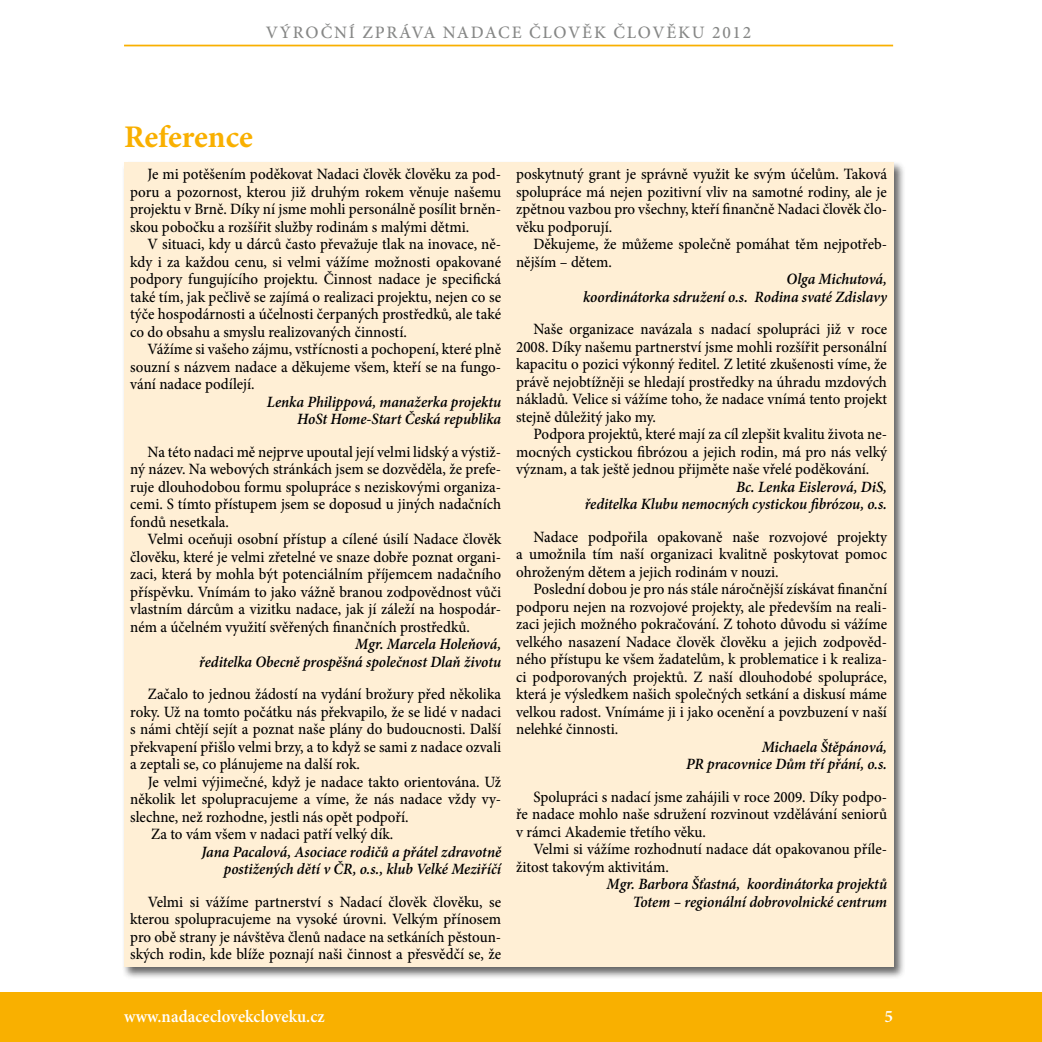
<style>
.page{position:relative;width:1042px;height:1042px;background:#fff}
.page>*{position:absolute;margin:0;border:0;box-sizing:border-box;transform-origin:0 0}
.t1{font:700 31.5px "Minion Pro";letter-spacing:-.005em;color:#f9b000}
.t2{font:500 17.5px "Minion Pro";letter-spacing:.1em;color:#868786}
.t3{font:600 17.5px "Minion Pro";letter-spacing:.005em;color:#fff;scale:.95 1}
.t4{font:600 17.5px "Minion Pro";letter-spacing:.005em;color:#fff}
.t5{font:500 15.75px/17.5px "Minion Pro";color:#000;text-align:justify;scale:.95 1}
.t6{font:italic 600 15.75px/17.5px "Minion Pro";letter-spacing:-.005em;color:#000;text-align:right;scale:.95 1}
</style>
<div class="page">
<div style="left:0;top:992px;width:1042px;height:50px;background:#f9b000"></div>
<hr style="left:124px;top:45px;width:769px;height:1px;background:#f9b000">
<div style="left:122px;top:161px;width:783px;height:818px;background:#000;opacity:.6"></div>
<div style="left:124px;top:162px;width:769px;height:804px;background:#ffefd5"></div>
<p class="t2" style="left:266px;top:20px;width:487px">VÝROČNÍ ZPRÁVA NADACE ČLOVĚK ČLOVĚKU 2012</p>
<h1 class="t1" style="left:124px;top:115px;width:130px">Reference</h1>
<p class="t5" style="left:130px;top:166px;width:392px;text-indent:17px">Je mi potěšením poděkovat Nadaci člověk člověku za pod&shy;poru a pozornost, kterou již druhým rokem věnuje našemu projektu v Brně. Díky ní jsme mohli personálně posílit brněn&shy;skou pobočku a rozšířit služby rodinám s malými dětmi.</p>
<p class="t5" style="left:130px;top:236px;width:392px;text-indent:17px">V situaci, kdy u dárců často převažuje tlak na inovace, ně&shy;kdy i za každou cenu, si velmi vážíme možnosti opakované podpory fungujícího projektu. Činnost nadace je specifická také tím, jak pečlivě se zajímá o realizaci projektu, nejen co se týče hospodárnosti a účelnosti čerpaných prostředků, ale také co do obsahu a smyslu realizovaných činností.</p>
<p class="t5" style="left:130px;top:341px;width:392px;text-indent:17px">Vážíme si vašeho zájmu, vstřícnosti a pochopení, které plně souzní s názvem nadace a děkujeme všem, kteří se na fungo&shy;vání nadace podílejí.</p>
<p class="t6" style="left:267px;top:393px;width:248px">Lenka Philippová, manažerka projektu<br>HoSt Home-Start Česká republika</p>
<p class="t5" style="left:130px;top:443px;width:392px;text-indent:17px">Na této nadaci mě nejprve upoutal její velmi lidský a výstiž&shy;ný název. Na webových stránkách jsem se dozvěděla, že prefe&shy;ruje dlouhodobou formu spolupráce s neziskovými organiza&shy;cemi. S tímto přístupem jsem se doposud u jiných nadačních fondů nesetkala.</p>
<p class="t5" style="left:130px;top:530px;width:392px;text-indent:17px">Velmi oceňuji osobní přístup a cílené úsilí Nadace člověk člověku, které je velmi zřetelné ve snaze dobře poznat organi&shy;zaci, která by mohla být potenciálním příjemcem nadačního příspěvku. Vnímám to jako vážně branou zodpovědnost vůči vlastním dárcům a vizitku nadace, jak jí záleží na hospodár&shy;ném a účelném využití svěřených finančních prostředků.</p>
<p class="t6" style="left:199px;top:635px;width:319px">Mgr. Marcela Holeňová,<br>ředitelka Obecně prospěšná společnost Dlaň životu</p>
<p class="t5" style="left:130px;top:685px;width:392px;text-indent:17px">Začalo to jednou žádostí na vydání brožury před několika roky. Už na tomto počátku nás překvapilo, že se lidé v nadaci s námi chtějí sejít a poznat naše plány do budoucnosti. Další překvapení přišlo velmi brzy, a to když se sami z nadace ozvali a zeptali se, co plánujeme na další rok.</p>
<p class="t5" style="left:148px;top:773px;width:374px">Je velmi výjimečné, když je nadace takto orientována. Už</p>
<p class="t5" style="left:130px;top:790px;width:392px">několik let spolupracujeme a víme, že nás nadace vždy vy-</p>
<p class="t5" style="left:130px;top:808px;width:293px">slechne, než rozhodne, jestli nás opět podpoří.</p>
<p class="t5" style="left:151px;top:825px;width:255px">Za to vám všem v nadaci patří velký dík.</p>
<p class="t6" style="left:201px;top:843px;width:317px">Jana Pacalová, Asociace rodičů a přátel zdravotně postižených dětí v ČR, o.s., klub Velké Meziříčí</p>
<p class="t5" style="left:130px;top:893px;width:392px;text-indent:17px">Velmi si vážíme partnerství s Nadací člověk člověku, se kterou spolupracujeme na vysoké úrovni. Velkým přínosem pro obě strany je návštěva členů nadace na setkáních pěstoun&shy;ských rodin, kde blíže poznají naši činnost a přesvědčí se, že</p>
<p class="t5" style="left:516px;top:166px;width:392px">poskytnutý grant je správně využit ke svým účelům. Taková spolupráce má nejen pozitivní vliv na samotné rodiny, ale je zpětnou vazbou pro všechny, kteří finančně Nadaci člověk člo&shy;věku podporují.</p>
<p class="t5" style="left:516px;top:236px;width:392px;text-indent:17px">Děkujeme, že můžeme společně pomáhat těm nejpotřeb&shy;nějším – dětem.</p>
<p class="t6" style="left:583px;top:270px;width:321px">Olga Michutová,<br>koordinátorka sdružení o.s. Rodina svaté Zdislavy</p>
<p class="t5" style="left:516px;top:320px;width:392px;text-indent:17px">Naše organizace navázala s nadací spolupráci již v roce 2008. Díky našemu partnerství jsme mohli rozšířit personální kapacitu o pozici výkonný ředitel. Z letité zkušenosti víme, že právě nejobtížněji se hledají prostředky na úhradu mzdových nákladů. Velice si vážíme toho, že nadace vnímá tento projekt stejně důležitý jako my.</p>
<p class="t5" style="left:516px;top:425px;width:392px;text-indent:17px">Podpora projektů, které mají za cíl zlepšit kvalitu života ne&shy;mocných cystickou fibrózou a jejich rodin, má pro nás velký význam, a tak ještě jednou přijměte naše vřelé poděkování.</p>
<p class="t6" style="left:585px;top:478px;width:320px">Bc. Lenka Eislerová, DiS,<br>ředitelka Klubu nemocných cystickou fibrózou, o.s.</p>
<p class="t5" style="left:516px;top:528px;width:392px;text-indent:17px">Nadace podpořila opakovaně naše rozvojové projekty a umožnila tím naší organizaci kvalitně poskytovat pomoc ohroženým dětem a jejich rodinám v nouzi.</p>
<p class="t5" style="left:516px;top:580px;width:392px;text-indent:17px">Poslední dobou je pro nás stále náročnější získávat finanční podporu nejen na rozvojové projekty, ale především na reali&shy;zaci jejich možného pokračování. Z tohoto důvodu si vážíme velkého nasazení Nadace člověk člověku a jejich zodpověd&shy;ného přístupu ke všem žadatelům, k problematice i k realiza&shy;ci podporovaných projektů. Z naší dlouhodobé spolupráce, která je výsledkem našich společných setkání a diskusí máme velkou radost. Vnímáme ji i jako ocenění a povzbuzení v naší nelehké činnosti.</p>
<p class="t6" style="left:686px;top:738px;width:213px">Michaela Štěpánová,<br>PR pracovnice Dům tří přání, o.s.</p>
<p class="t5" style="left:516px;top:788px;width:392px;text-indent:17px">Spolupráci s nadací jsme zahájili v roce 2009. Díky podpo&shy;ře nadace mohlo naše sdružení rozvinout vzdělávání seniorů v rámci Akademie třetího věku.</p>
<p class="t5" style="left:516px;top:840px;width:392px;text-indent:17px">Velmi si vážíme rozhodnutí nadace dát opakovanou příle&shy;žitost takovým aktivitám.</p>
<p class="t6" style="left:606px;top:875px;width:297px">Mgr. Barbora Šťastná, koordinátorka projektů<br>Totem – regionální dobrovolnické centrum</p>
<p class="t3" style="left:124px;top:1004px;width:213px">www.nadaceclovekcloveku.cz</p>
<p class="t4" style="left:884px;top:1004px;width:10px">5</p>
</div>
